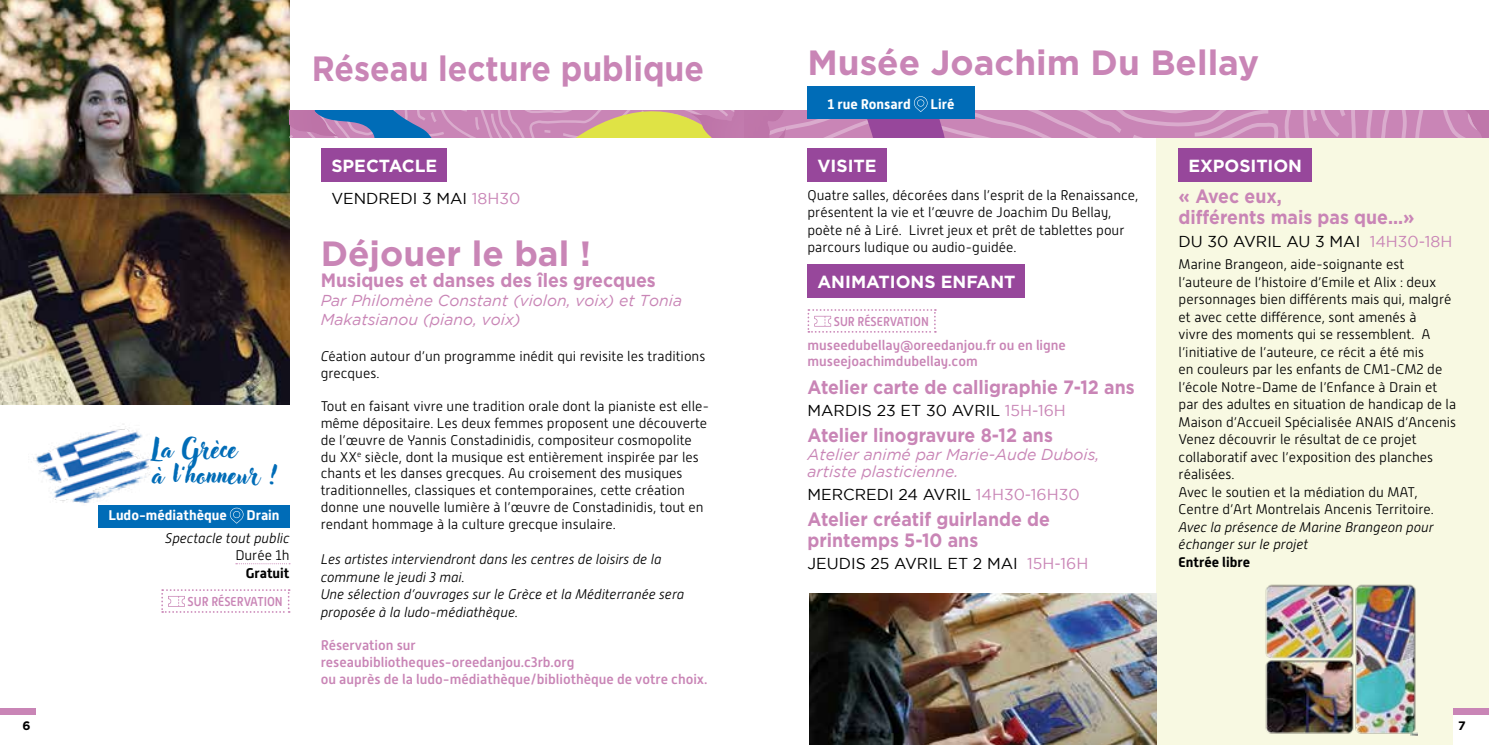
<style>
.page{position:relative;width:1489px;height:745px;background:#fff}
.page>*{position:absolute;margin:0;border:0;box-sizing:border-box;transform-origin:0 0}
.t1{font:700 35px "Gotham";color:#c985b6}
.t2{font:700 35px "Gotham";color:#c985b6;scale:.91 1}
.t3{font:25.38px/25.4px "Adlery Pro";color:#006cb7}
.t4{font:700 19.25px/21px "Gotham";color:#c985b6;scale:.92 1}
.t5{font:700 17.5px "Gotham";color:#fff}
.t6{font:15.75px "Gotham";color:#000}
.t7{font:italic 15.75px/18.9px "Gotham";color:#c985b6}
.t8{font:300 14px/17.5px "Alwyn New";color:#000}
.t9{font:italic 300 14px/17.5px "Alwyn New";color:#000}
.t10{font:500 14px/16.8px "Alwyn New";color:#c985b6}
.t11{font:700 14px "Alwyn New";color:#fff}
.t12{font:700 14px "Alwyn New";color:#000}
.t13{font:500 12.95px "Alwyn New";color:#c985b6;scale:.92 1}
.t14{font:700 12.25px "Gotham";color:#000}
.s1{color:#c985b6}
.s2{font-style:italic}
</style>
<div class="page">
<div style="left:1156px;top:130px;width:332px;height:614px;background:#f8f9e2"></div>
<img style="left:809px;top:593px;width:347px;height:151px">
<img style="left:0;top:0;width:289px;height:404px">
<div style="left:98px;top:504px;width:191px;height:23px;background:#006cb7"></div>
<svg style="left:236px;top:563px;width:54px;height:1px"></svg>
<svg style="left:230px;top:507px;width:13px;height:16px"></svg>
<svg style="left:161px;top:589px;width:128px;height:23px"></svg>
<div style="left:321px;top:148px;width:126px;height:34px;background:#97479b"></div>
<img style="left:29px;top:404px;width:138px;height:101px">
<div style="left:807px;top:86px;width:168px;height:33px;background:#006cb7"></div>
<svg style="left:289px;top:96px;width:1199px;height:42px"></svg>
<div style="left:807px;top:148px;width:79px;height:34px;background:#97479b"></div>
<div style="left:807px;top:263px;width:218px;height:34px;background:#97479b"></div>
<svg style="left:807px;top:309px;width:128px;height:23px"></svg>
<div style="left:1178px;top:148px;width:133px;height:34px;background:#97479b"></div>
<img style="left:1265px;top:584px;width:151px;height:151px">
<div style="left:1452px;top:710px;width:36px;height:34px;background:#fff"></div>
<div style="left:0;top:707px;width:36px;height:6px;background:#c985b6"></div>
<div style="left:1452px;top:707px;width:36px;height:6px;background:#c985b6"></div>
<h1 class="t2" style="left:312px;top:45px;width:432px">Réseau lecture publique</h1>
<h1 class="t1" style="left:807px;top:40px;width:453px">Musée Joachim Du Bellay</h1>
<h2 class="t3" style="left:153px;top:435px;width:126px">La Grèce<br>à l’honneur !</h2>
<p class="t11" style="left:108px;top:507px;width:120px">Ludo-médiathèque</p>
<p class="t11" style="left:246px;top:507px;width:35px">Drain</p>
<p class="t9" style="left:165px;top:529px;width:126px">Spectacle tout public</p>
<p class="t8" style="left:235px;top:546px;width:56px">Durée 1h</p>
<p class="t12" style="left:246px;top:564px;width:45px">Gratuit</p>
<p class="t13" style="left:188px;top:594px;width:105px">SUR RÉSERVATION</p>
<p class="t5" style="left:331px;top:154px;width:107px">SPECTACLE</p>
<p class="t6" style="left:331px;top:189px;width:190px">VENDREDI 3 MAI <span class="s1">18H30</span></p>
<h1 class="t1" style="left:321px;top:230px;width:272px">Déjouer le bal !</h1>
<h3 class="t4" style="left:321px;top:269px;width:366px">Musiques et danses des îles grecques</h3>
<p class="t7" style="left:321px;top:291px;width:363px">Par Philomène Constant (violon, voix) et Tonia<br>Makatsianou (piano, voix)</p>
<p class="t8" style="left:321px;top:347px;width:386px;line-height:16.8px"><span class="s2">C</span>éation autour d’un programme inédit qui revisite les traditions grecques.</p>
<p class="t8" style="left:321px;top:398px;width:390px;line-height:16.8px">Tout en faisant vivre une tradition orale dont la pianiste est elle&shy;même dépositaire. Les deux femmes proposent une découverte de l’œuvre de Yannis Constadinidis, compositeur cosmopolite du XX<sup>e</sup> siècle, dont la musique est entièrement inspirée par les chants et les danses grecques. Au croisement des musiques traditionnelles, classiques et contemporaines, cette création donne une nouvelle lumière à l’œuvre de Constadinidis, tout en rendant hommage à la culture grecque insulaire.</p>
<p class="t9" style="left:321px;top:550px;width:365px">Les artistes interviendront dans les centres de loisirs de la commune le jeudi 3 mai.<br>Une sélection d’ouvrages sur le Grèce et la Méditerranée sera proposée à la ludo-médiathèque.</p>
<p class="t10" style="left:321px;top:636px;width:388px">Réservation sur<br>reseaubibliotheques-oreedanjou.c3rb.org<br>ou auprès de la ludo-médiathèque/bibliothèque de votre choix.</p>
<p class="t11" style="left:827px;top:96px;width:85px">1 rue Ronsard</p>
<p class="t11" style="left:930px;top:96px;width:25px">Liré</p>
<p class="t5" style="left:817px;top:154px;width:61px">VISITE</p>
<p class="t8" style="left:807px;top:186px;width:332px">Quatre salles, décorées dans l’esprit de la Renaissance, présentent la vie et l’œuvre de Joachim Du Bellay, poète né à Liré. Livret jeux et prêt de tablettes pour parcours ludique ou audio-guidée.</p>
<p class="t5" style="left:817px;top:270px;width:199px">ANIMATIONS ENFANT</p>
<p class="t13" style="left:833px;top:314px;width:105px">SUR RÉSERVATION</p>
<p class="t10" style="left:807px;top:336px;width:260px">museedubellay@oreedanjou.fr ou en ligne museejoachimdubellay.com</p>
<h3 class="t4" style="left:807px;top:376px;width:357px">Atelier carte de calligraphie 7-12 ans</h3>
<p class="t6" style="left:807px;top:401px;width:260px">MARDIS 23 ET 30 AVRIL <span class="s1">15H-16H</span></p>
<h3 class="t4" style="left:807px;top:424px;width:268px">Atelier linogravure 8-12 ans</h3>
<p class="t7" style="left:807px;top:445px;width:293px;line-height:17.5px">Atelier animé par Marie-Aude Dubois, artiste plasticienne.</p>
<p class="t6" style="left:807px;top:485px;width:273px">MERCREDI 24 AVRIL <span class="s1">14H30-16H30</span></p>
<h3 class="t4" style="left:807px;top:508px;width:265px">Atelier créatif guirlande de printemps 5-10 ans</h3>
<p class="t6" style="left:807px;top:554px;width:282px">JEUDIS 25 AVRIL ET 2 MAI <span class="s1">15H-16H</span></p>
<p class="t5" style="left:1188px;top:154px;width:115px">EXPOSITION</p>
<h3 class="t4" style="left:1178px;top:185px;width:258px">« Avec eux,<br>différents mais pas que...»</h3>
<p class="t6" style="left:1178px;top:232px;width:275px">DU 30 AVRIL AU 3 MAI <span class="s1">14H30-18H</span></p>
<p class="t8" style="left:1178px;top:255px;width:279px">Marine Brangeon, aide-soignante est l’auteure de l’histoire d’Emile et Alix : deux personnages bien différents mais qui, malgré et avec cette différence, sont amenés à<br>vivre des moments qui se ressemblent. A l’initiative de l’auteure, ce récit a été mis<br>en couleurs par les enfants de CM1-CM2 de l’école Notre-Dame de l’Enfance à Drain et par des adultes en situation de handicap de la Maison d’Accueil Spécialisée ANAIS d’Ancenis Venez découvrir le résultat de ce projet collaboratif avec l’exposition des planches réalisées.<br>Avec le soutien et la médiation du MAT, Centre d’Art Montrelais Ancenis Territoire.</p>
<p class="t9" style="left:1178px;top:518px;width:257px">Avec la présence de Marine Brangeon pour échanger sur le projet</p>
<p class="t12" style="left:1178px;top:553px;width:73px">Entrée libre</p>
<p class="t14" style="left:23px;top:717px;width:10px">6</p>
<p class="t14" style="left:1457px;top:717px;width:9px">7</p>
</div>
